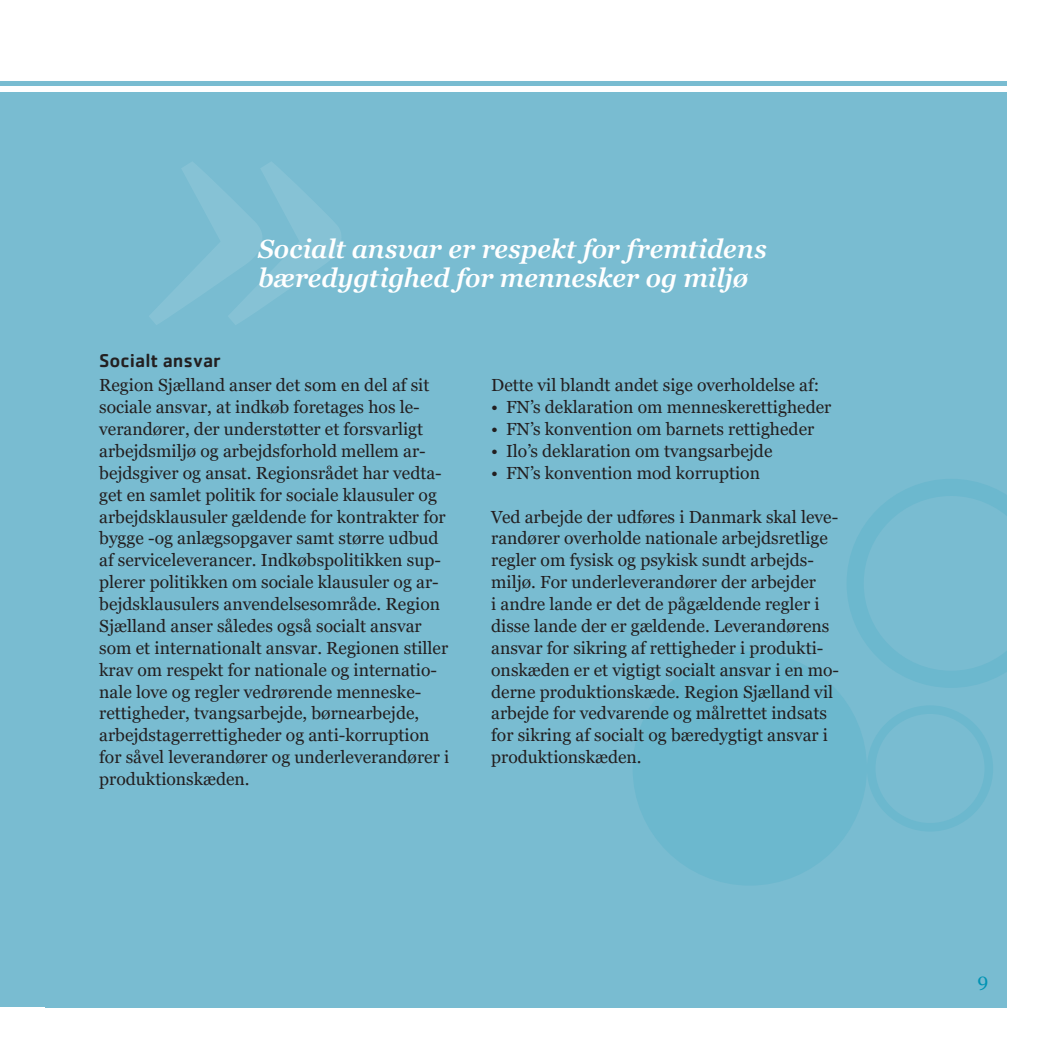
<style>
.page{position:relative;width:1042px;height:1042px;background:#fff}
.page>*{position:absolute;margin:0;border:0;box-sizing:border-box;transform-origin:0 0}
.t1{font:italic 600 26.25px/28.9px "Georgia Pro";letter-spacing:-.005em;color:#fff}
.Mellemrubrik{font:500 19.25px "Cachet Std";color:#231f20}
.t2{font:19.25px "Georgia Pro";color:#0093b4}
.Brødtekst{font:17.5px/21.9px "Georgia Pro";color:#231f20}
</style>
<div class="page">
<div style="left:0;top:92px;width:1007px;height:915px;background:#79bcd1"></div>
<div style="left:632px;top:651px;width:235px;height:234px;background:#6cb8ce;border-radius:50%"></div>
<svg style="left:847px;top:479px;width:160px;height:209px"></svg>
<div style="left:867px;top:705px;width:126px;height:126px;border:9px solid #6cb8ce;border-radius:50%"></div>
<div style="left:0;top:81px;width:1007px;height:5px;background:#79bcd1"></div>
<svg style="left:149px;top:162px;width:192px;height:163px"></svg>
<p class="t1" style="left:258px;top:236px;width:510px">Socialt ansvar er respekt for fremtidens bæredygtighed for mennesker og miljø</p>
<p class="Mellemrubrik" style="left:99px;top:348px;width:123px">Socialt ansvar</p>
<p class="Brødtekst" style="left:99px;top:375px;width:351px">Region Sjælland anser det som en del af sit sociale ansvar, at indkøb foretages hos le&shy;verandører, der understøtter et forsvarligt arbejdsmiljø og arbejdsforhold mellem ar&shy;bejdsgiver og ansat. Regionsrådet har vedta&shy;get en samlet politik for sociale klausuler og arbejdsklausuler gældende for kontrakter for bygge -og anlægsopgaver samt større udbud af serviceleverancer. Indkøbspolitikken sup&shy;plerer politikken om sociale klausuler og ar&shy;bejdsklausulers anvendelsesområde. Region Sjælland anser således også socialt ansvar som et internationalt ansvar. Regionen stiller krav om respekt for nationale og internatio&shy;nale love og regler vedrørende menneske&shy;rettigheder, tvangsarbejde, børnearbejde, arbejdstagerrettigheder og anti-korruption for såvel leverandører og underleverandører i produktionskæden.</p>
<p class="Brødtekst" style="left:491px;top:375px;width:329px">Dette vil blandt andet sige overholdelse af:</p>
<p class="Brødtekst" style="left:491px;top:397px;width:342px">• FN’s deklaration om menneskerettigheder</p>
<p class="Brødtekst" style="left:491px;top:419px;width:324px">• FN’s konvention om barnets rettigheder</p>
<p class="Brødtekst" style="left:491px;top:440px;width:283px">• Ilo’s deklaration om tvangsarbejde</p>
<p class="Brødtekst" style="left:491px;top:462px;width:270px">• FN’s konvention mod korruption</p>
<p class="Brødtekst" style="left:491px;top:506px;width:349px">Ved arbejde der udføres i Danmark skal leve&shy;randører overholde nationale arbejdsretlige regler om fysisk og psykisk sundt arbejds&shy;miljø. For underleverandører der arbejder<br>i andre lande er det de pågældende regler i disse lande der er gældende. Leverandørens ansvar for sikring af rettigheder i produkti&shy;onskæden er et vigtigt socialt ansvar i en mo&shy;derne produktionskæde. Region Sjælland vil arbejde for vedvarende og målrettet indsats for sikring af socialt og bæredygtigt ansvar i produktionskæden.</p>
<p class="t2" style="left:977px;top:972px;width:12px">9</p>
</div>
